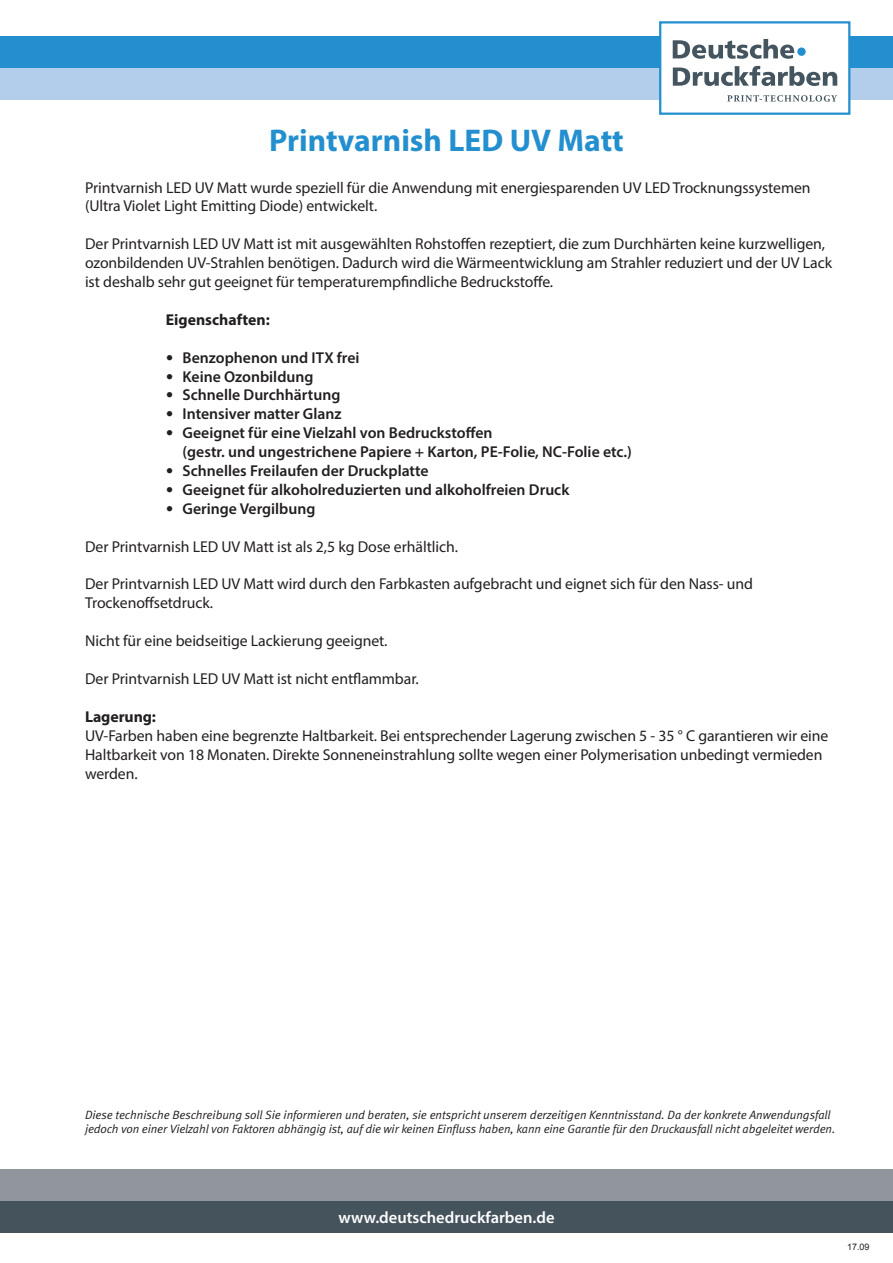
<style>
.page{position:relative;width:893px;height:1263px;background:#fff}
.page>*{position:absolute;margin:0;border:0;box-sizing:border-box;transform-origin:0 0}
.t1{font:700 31.5px "Myriad Pro";color:#238fcf}
.t2{font:600 16.5px "Myriad Pro";color:#fff}
.t3{font:15.75px/18.9px "Myriad Pro";letter-spacing:-.005em;color:#231f20}
.t4{font:600 15.75px/18.9px "Myriad Pro";color:#231f20}
.t5{font:700 15.75px "Myriad Pro";color:#231f20}
.t6{font:italic 12px/14.4px "Meta Normal";letter-spacing:-.005em;color:#231f20}
.t7{font:9px "Arial";color:#231f20}
.s1{font-family:"Meta Normal";font-weight:400;font-size:15px}
</style>
<div class="page">
<div style="left:0;top:36px;width:893px;height:32px;background:#238fcf"></div>
<div style="left:0;top:1169px;width:893px;height:32px;background:#91959c"></div>
<div style="left:0;top:68px;width:893px;height:32px;background:#b3ceea"></div>
<div style="left:0;top:1201px;width:893px;height:32px;background:#45535c"></div>
<div style="left:659px;top:21px;width:191px;height:94px;background:#fff;border:2px solid #238fcf"></div>
<svg style="left:673px;top:66px;width:164px;height:20px"></svg>
<svg style="left:727px;top:95px;width:110px;height:7px"></svg>
<svg style="left:673px;top:39px;width:121px;height:20px"></svg>
<div style="left:797px;top:47px;width:9px;height:9px;background:#238fcf;border-radius:50%"></div>
<h1 class="t1" style="left:269px;top:120px;width:356px">Printvarnish LED UV Matt</h1>
<p class="t3" style="left:85px;top:178px;width:727px">Printvarnish LED UV Matt wurde speziell für die Anwendung mit energiesparenden UV LED Trocknungssystemen (Ultra Violet Light Emitting Diode) entwickelt.</p>
<p class="t3" style="left:85px;top:234px;width:749px">Der Printvarnish LED UV Matt ist mit ausgewählten Rohstoffen rezeptiert, die zum Durchhärten keine kurzwelligen, ozonbildenden UV-Strahlen benötigen. Dadurch wird die Wärmeentwicklung am Strahler reduziert und der UV Lack ist deshalb sehr gut geeignet für temperaturempfindliche Bedruckstoffe.</p>
<p class="t5" style="left:166px;top:309px;width:105px">Eigenschaften:</p>
<p class="t4" style="left:166px;top:347px;width:195px"><span class="s1">•</span> Benzophenon und ITX frei</p>
<p class="t4" style="left:166px;top:366px;width:149px"><span class="s1">•</span> Keine Ozonbildung</p>
<p class="t4" style="left:166px;top:385px;width:176px"><span class="s1">•</span> Schnelle Durchhärtung</p>
<p class="t4" style="left:166px;top:404px;width:177px"><span class="s1">•</span> Intensiver matter Glanz</p>
<p class="t4" style="left:183px;top:423px;width:451px;text-indent:-17px"><span class="s1">•</span> Geeignet für eine Vielzahl von Bedruckstoffen<br>(gestr. und ungestrichene Papiere + Karton, PE-Folie, NC-Folie etc.)</p>
<p class="t4" style="left:166px;top:461px;width:264px"><span class="s1">•</span> Schnelles Freilaufen der Druckplatte</p>
<p class="t4" style="left:166px;top:480px;width:405px"><span class="s1">•</span> Geeignet für alkoholreduzierten und alkoholfreien Druck</p>
<p class="t4" style="left:166px;top:499px;width:151px"><span class="s1">•</span> Geringe Vergilbung</p>
<p class="t3" style="left:85px;top:537px;width:374px">Der Printvarnish LED UV Matt ist als 2,5 kg Dose erhältlich.</p>
<p class="t3" style="left:85px;top:574px;width:669px">Der Printvarnish LED UV Matt wird durch den Farbkasten aufgebracht und eignet sich für den Nass- und<br>Trockenoffsetdruck.</p>
<p class="t3" style="left:85px;top:631px;width:304px">Nicht für eine beidseitige Lackierung geeignet.</p>
<p class="t3" style="left:85px;top:669px;width:335px">Der Printvarnish LED UV Matt ist nicht entflammbar.</p>
<p class="t5" style="left:85px;top:706px;width:72px">Lagerung:</p>
<p class="t3" style="left:85px;top:726px;width:745px">UV-Farben haben eine begrenzte Haltbarkeit. Bei entsprechender Lagerung zwischen 5 - 35 ° C garantieren wir eine<br>Haltbarkeit von 18 Monaten. Direkte Sonneneinstrahlung sollte wegen einer Polymerisation unbedingt vermieden werden.</p>
<p class="t6" style="left:85px;top:1107px;width:752px">Diese technische Beschreibung soll Sie informieren und beraten, sie entspricht unserem derzeitigen Kenntnisstand. Da der konkrete Anwendungsfall jedoch von einer Vielzahl von Faktoren abhängig ist, auf die wir keinen Einfluss haben, kann eine Garantie für den Druckausfall nicht abgeleitet werden.</p>
<p class="t2" style="left:338px;top:1207px;width:218px">www.deutschedruckfarben.de</p>
<p class="t7" style="left:847px;top:1241px;width:24px">17.09</p>
</div>
